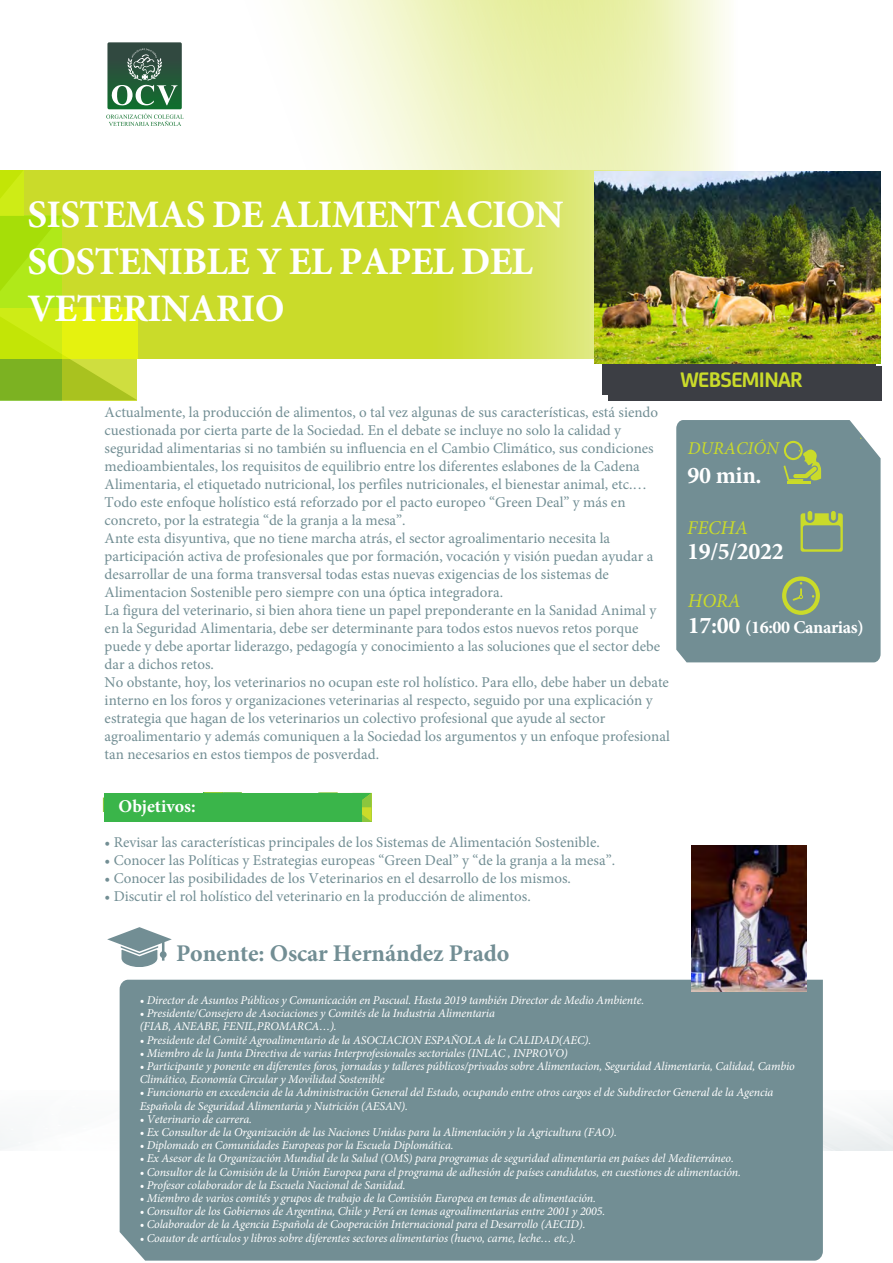
<style>
.page{position:relative;width:893px;height:1263px;background:#fff}
.page>*{position:absolute;margin:0;border:0;box-sizing:border-box;transform-origin:0 0}
.Titulo{font:700 39px/46.8px "Minion Pro";letter-spacing:-.02em;color:#fff}
.t1{font:700 24px "Minion Pro";letter-spacing:-.005em;color:#728e94}
.Datos{font:700 24px "Minion Pro";letter-spacing:-.015em;color:#fff}
.t2{font:700 22.5px "FS Joey";letter-spacing:-.03em;color:#cadb2a}
.Datos-2{font:italic 19.5px "Minion Pro";color:#cadb2a}
.t3{font:700 18px "Minion Pro";letter-spacing:-.02em;color:#fff}
.t4{font:700 18px "Minion Pro";color:#fff}
.Datos-3{font:italic 18px "Minion Pro";color:#cadb2a}
.t5{font:15px/18px "Minion Pro";color:#728e94}
.t6{font:italic 12px/13.2px "Minion Pro";letter-spacing:-.01em;color:#fff}
.s1{font-size:24px}
</style>
<div class="page">
<div style="left:676px;top:420px;width:205px;height:242px;background:#728e94"></div>
<hr style="left:787px;top:482px;width:23px;height:2px;background:#cadb2a">
<svg style="left:783px;top:441px;width:38px;height:40px;background:#91a96e"></svg>
<svg style="left:800px;top:511px;width:43px;height:41px;background:#91a96d"></svg>
<div style="left:0;top:0;width:893px;height:358px;background:#cadb2a"></div>
<svg style="left:0;top:0;width:419px;height:170px;background:#fcfdf7"></svg>
<svg style="left:0;top:170px;width:137px;height:230px"></svg>
<svg style="left:419px;top:0;width:474px;height:400px;background:#ebf1b3"></svg>
<svg style="left:106px;top:42px;width:78px;height:84px;background:#698c77"></svg>
<svg style="left:103px;top:792px;width:269px;height:30px"></svg>
<div style="left:104px;top:793px;width:258px;height:29px;background:#3ab54a"></div>
<svg style="left:107px;top:927px;width:65px;height:40px"></svg>
<div style="left:120px;top:980px;width:703px;height:280px;background:#728e94"></div>
<svg style="left:782px;top:576px;width:38px;height:39px"></svg>
<div style="left:602px;top:360px;width:273px;height:34px;background:#3c3e44"></div>
<div style="left:608px;top:366px;width:273px;height:34px;background:#3c3e44"></div>
<img style="left:594px;top:172px;width:287px;height:192px">
<img style="left:691px;top:846px;width:115px;height:145px">
<p class="Titulo" style="left:28px;top:191px;width:538px">SISTEMAS DE ALIMENTACION<br>SOSTENIBLE Y EL PAPEL DEL<br>VETERINARIO</p>
<p class="t5" style="left:105px;top:404px;width:567px">Actualmente, la producción de alimentos, o tal vez algunas de sus características, está siendo cuestionada por cierta parte de la Sociedad. En el debate se incluye no solo la calidad y seguridad alimentarias si no también su influencia en el Cambio Climático, sus condiciones medioambientales, los requisitos de equilibrio entre los diferentes eslabones de la Cadena Alimentaria, el etiquetado nutricional, los perfiles nutricionales, el bienestar animal, etc.… Todo este enfoque holístico está reforzado por el pacto europeo “Green Deal” y más en concreto, por la estrategia “de la granja a la mesa”.<br>Ante esta disyuntiva, que no tiene marcha atrás, el sector agroalimentario necesita la participación activa de profesionales que por formación, vocación y visión puedan ayudar a desarrollar de una forma transversal todas estas nuevas exigencias de los sistemas de Alimentacion Sostenible pero siempre con una óptica integradora.<br>La figura del veterinario, si bien ahora tiene un papel preponderante en la Sanidad Animal y en la Seguridad Alimentaria, debe ser determinante para todos estos nuevos retos porque puede y debe aportar liderazgo, pedagogía y conocimiento a las soluciones que el sector debe dar a dichos retos.<br>No obstante, hoy, los veterinarios no ocupan este rol holístico. Para ello, debe haber un debate interno en los foros y organizaciones veterinarias al respecto, seguido por una explicación y estrategia que hagan de los veterinarios un colectivo profesional que ayude al sector agroalimentario y además comuniquen a la Sociedad los argumentos y un enfoque profesional tan necesarios en estos tiempos de posverdad.</p>
<h3 class="t2" style="left:681px;top:363px;width:124px">WEBSEMINAR</h3>
<p class="Datos-3" style="left:688px;top:436px;width:93px">DURACIÓN</p>
<p class="Datos" style="left:688px;top:458px;width:76px">90 min.</p>
<p class="Datos-2" style="left:687px;top:514px;width:62px">FECHA</p>
<p class="Datos" style="left:687px;top:534px;width:98px">19/5/2022</p>
<h3 class="Datos-2" style="left:688px;top:587px;width:54px">HORA</h3>
<p class="t3" style="left:688px;top:614px;width:177px"><span class="s1">17:00</span> (16:00 Canarias)</p>
<p class="t4" style="left:119px;top:794px;width:79px">Objetivos:</p>
<p class="t5" style="left:104px;top:833px;width:497px">• Revisar las características principales de los Sistemas de Alimentación Sostenible.</p>
<p class="t5" style="left:104px;top:851px;width:512px">• Conocer las Políticas y Estrategias europeas “Green Deal” y “de la granja a la mesa”.</p>
<p class="t5" style="left:104px;top:869px;width:468px">• Conocer las posibilidades de los Veterinarios en el desarrollo de los mismos.</p>
<p class="t5" style="left:104px;top:887px;width:428px">• Discutir el rol holístico del veterinario en la producción de alimentos.</p>
<h2 class="t1" style="left:176px;top:936px;width:335px">Ponente: Oscar Hernández Prado</h2>
<p class="t6" style="left:140px;top:994px;width:506px">• Director de Asuntos Públicos y Comunicación en Pascual. Hasta 2019 también Director de Medio Ambiente.</p>
<p class="t6" style="left:140px;top:1007px;width:357px">• Presidente/Consejero de Asociaciones y Comités de la Industria Alimentaria (FIAB, ANEABE, FENIL,PROMARCA…).</p>
<p class="t6" style="left:140px;top:1033px;width:453px">• Presidente del Comité Agroalimentario de la ASOCIACION ESPAÑOLA de la CALIDAD(AEC).</p>
<p class="t6" style="left:140px;top:1046px;width:429px">• Miembro de la Junta Directiva de varias Interprofesionales sectoriales (INLAC , INPROVO)</p>
<p class="t6" style="left:140px;top:1059px;width:657px">• Participante y ponente en diferentes foros, jornadas y talleres públicos/privados sobre Alimentacion, Seguridad Alimentaria, Calidad, Cambio<br>Climático, Economía Circular y Movilidad Sostenible</p>
<p class="t6" style="left:140px;top:1086px;width:635px">• Funcionario en excedencia de la Administración General del Estado, ocupando entre otros cargos el de Subdirector General de la Agencia<br>Española de Seguridad Alimentaria y Nutrición (AESAN).</p>
<p class="t6" style="left:140px;top:1112px;width:114px">• Veterinario de carrera.</p>
<p class="t6" style="left:140px;top:1125px;width:479px">• Ex Consultor de la Organización de las Naciones Unidas para la Alimentación y la Agricultura (FAO).</p>
<p class="t6" style="left:140px;top:1139px;width:315px">• Diplomado en Comunidades Europeas por la Escuela Diplomática.</p>
<p class="t6" style="left:140px;top:1152px;width:596px">• Ex Asesor de la Organización Mundial de la Salud (OMS) para programas de seguridad alimentaria en países del Mediterráneo.</p>
<p class="t6" style="left:140px;top:1165px;width:603px">• Consultor de la Comisión de la Unión Europea para el programa de adhesión de países candidatos, en cuestiones de alimentación.</p>
<p class="t6" style="left:140px;top:1178px;width:267px">• Profesor colaborador de la Escuela Nacional de Sanidad.</p>
<p class="t6" style="left:140px;top:1191px;width:458px">• Miembro de varios comités y grupos de trabajo de la Comisión Europea en temas de alimentación.</p>
<p class="t6" style="left:140px;top:1205px;width:467px">• Consultor de los Gobiernos de Argentina, Chile y Perú en temas agroalimentarias entre 2001 y 2005.</p>
<p class="t6" style="left:140px;top:1218px;width:447px">• Colaborador de la Agencia Española de Cooperación Internacional para el Desarrollo (AECID).</p>
<p class="t6" style="left:140px;top:1231px;width:438px">• Coautor de artículos y libros sobre diferentes sectores alimentarios (huevo, carne, leche… etc.).</p>
</div>
